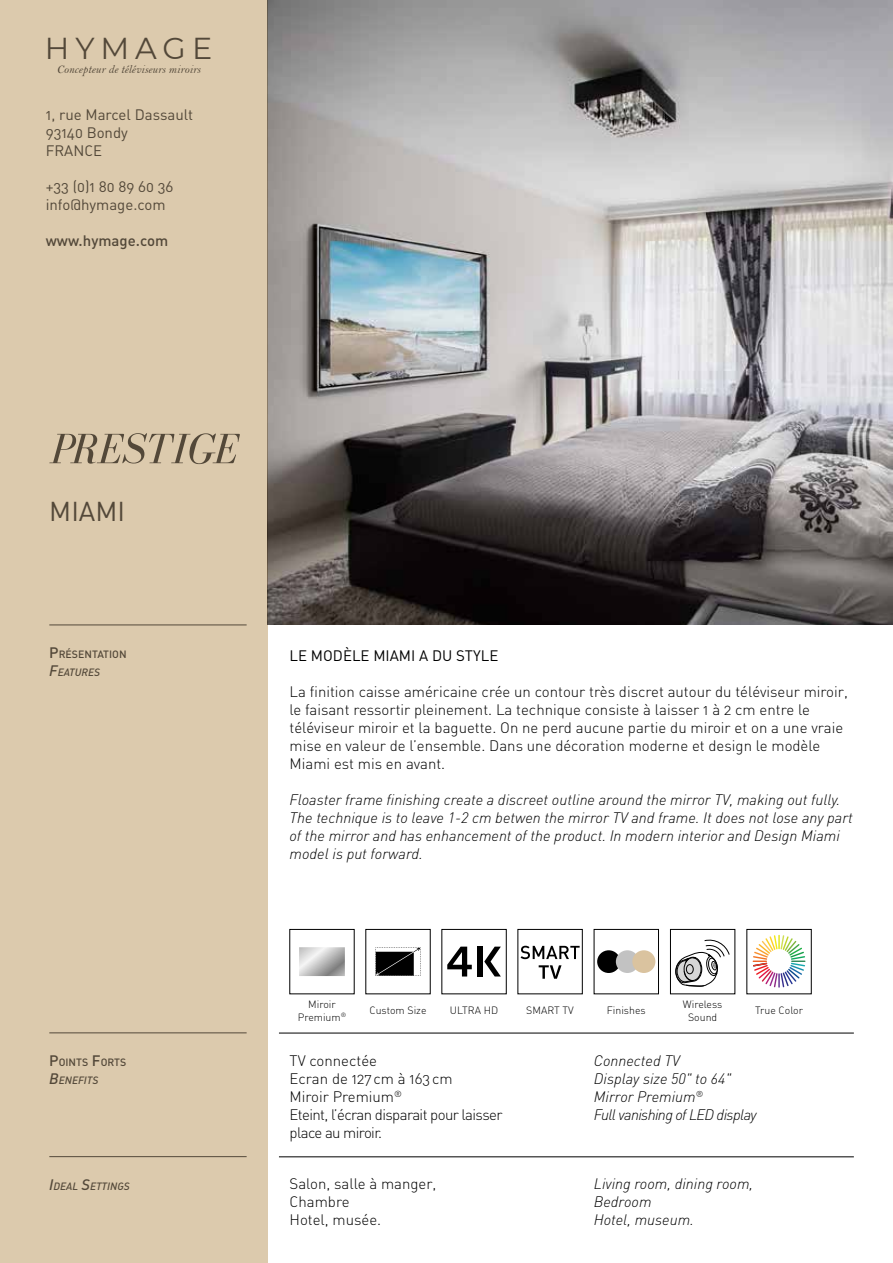
<style>
.page{position:relative;width:893px;height:1263px;background:#fff}
.page>*{position:absolute;margin:0;border:0;box-sizing:border-box;transform-origin:0 0}
.t1{font:30.15px "Montserrat";letter-spacing:.2em;color:#534839}
.t2{font:27px "DIN Regular Alternate";color:#534839}
.t3{font:italic 300 15px/18px "DIN";color:#000}
.t4{font:15px/18px "DIN Light Alternate";color:#000}
.t5{font:15px/18px "DIN Light Alternate";letter-spacing:-.04em;color:#000}
.t6{font:15px/18px "DIN Regular Alternate";color:#534839}
.t7{font:15px "DIN Regular Alternate";color:#000}
.t8{font:15px "DIN Medium Alternate";color:#534839}
.t9{font:11.7px "Bell MT Italic";letter-spacing:.005em;color:#534839}
.t10{font:10.5px/12.6px "DIN Light Alternate";color:#000;text-align:center}
.t11{font:10.5px "DIN Medium Italic Alt";color:#534839}
.t12{font:10.5px "DIN Medium Alternate";color:#534839}
.s1{font-size:15px}
</style>
<div class="page">
<img style="left:268px;top:0;width:625px;height:624px">
<div style="left:0;top:0;width:268px;height:1263px;background:#dccaad"></div>
<svg style="left:49px;top:433px;width:191px;height:31px"></svg>
<hr style="left:279px;top:1156px;width:575px;height:1px;background:#000">
<hr style="left:279px;top:1033px;width:575px;height:1px;background:#000">
<hr style="left:49px;top:1032px;width:198px;height:1px;background:#534839">
<hr style="left:49px;top:1156px;width:198px;height:1px;background:#534839">
<hr style="left:49px;top:624px;width:198px;height:1px;background:#534839">
<div style="left:478px;top:947px;width:5px;height:30px;background:#000"></div>
<svg style="left:484px;top:947px;width:17px;height:29px"></svg>
<svg style="left:447px;top:947px;width:25px;height:29px"></svg>
<svg style="left:299px;top:947px;width:46px;height:29px"></svg>
<svg style="left:376px;top:947px;width:45px;height:29px"></svg>
<svg style="left:521px;top:946px;width:59px;height:13px"></svg>
<svg style="left:539px;top:965px;width:22px;height:14px"></svg>
<svg style="left:675px;top:939px;width:55px;height:47px"></svg>
<div style="left:594px;top:929px;width:65px;height:65px;border:1px solid #000"></div>
<div style="left:670px;top:929px;width:65px;height:65px;border:1px solid #000"></div>
<div style="left:597px;top:950px;width:23px;height:23px;background:#000;border-radius:50%"></div>
<div style="left:616px;top:950px;width:23px;height:23px;background:#c2c2c2;border-radius:50%"></div>
<div style="left:632px;top:950px;width:23px;height:23px;background:#dac39f;border-radius:50%"></div>
<img style="left:753px;top:935px;width:52px;height:53px">
<h1 class="t1" style="left:45px;top:27px;width:169px">HYMAGE</h1>
<p class="t9" style="left:57px;top:62px;width:145px">Concepteur de téléviseurs miroirs</p>
<p class="t6" style="left:46px;top:105px;width:149px">1, rue Marcel Dassault<br>93140 Bondy<br>FRANCE</p>
<p class="t6" style="left:46px;top:177px;width:129px">+33 (0)1 80 89 60 36 info@hymage.com</p>
<p class="t8" style="left:46px;top:231px;width:124px">www.hymage.com</p>
<h2 class="t2" style="left:49px;top:494px;width:77px">MIAMI</h2>
<p class="t12" style="left:49px;top:647px;width:79px"><span class="s1">P</span>RÉSENTATION</p>
<p class="t11" style="left:49px;top:665px;width:52px"><span class="s1">F</span>EATURES</p>
<p class="t7" style="left:290px;top:646px;width:210px">LE MODÈLE MIAMI A DU STYLE</p>
<p class="t4" style="left:290px;top:683px;width:560px">La finition caisse américaine crée un contour très discret autour du téléviseur miroir, le faisant ressortir pleinement. La technique consiste à laisser 1 à 2 cm entre le téléviseur miroir et la baguette. On ne perd aucune partie du miroir et on a une vraie mise en valeur de l’ensemble. Dans une décoration moderne et design le modèle Miami est mis en avant.</p>
<p class="t3" style="left:290px;top:791px;width:565px">Floaster frame finishing create a discreet outline around the mirror TV, making out fully.<br>The technique is to leave 1-2 cm betwen the mirror TV and frame. It does not lose any part of the mirror and has enhancement of the product. In modern interior and Design Miami model is put forward.</p>
<p class="t10" style="left:298px;top:998px;width:50px">Miroir<br>Premium<sup>®</sup></p>
<p class="t10" style="left:370px;top:1004px;width:58px">Custom Size</p>
<p class="t10" style="left:450px;top:1004px;width:50px">ULTRA HD</p>
<p class="t10" style="left:526px;top:1004px;width:49px">SMART TV</p>
<p class="t10" style="left:607px;top:1004px;width:40px">Finishes</p>
<p class="t10" style="left:683px;top:998px;width:41px">Wireless<br>Sound</p>
<p class="t10" style="left:755px;top:1004px;width:49px">True Color</p>
<p class="t12" style="left:49px;top:1056px;width:79px"><span class="s1">P</span>OINTS <span class="s1">F</span>ORTS</p>
<p class="t11" style="left:49px;top:1074px;width:50px"><span class="s1">B</span>ENEFITS</p>
<p class="t5" style="left:290px;top:1051px;width:214px">TV connectée<br>Ecran de 127 cm à 163cm<br>Miroir Premium<sup>®<br></sup>Eteint, l’écran disparait pour laisser place au miroir.</p>
<p class="t3" style="left:594px;top:1051px;width:164px">Connected TV<br>Display size 50" to 64"<br>Mirror Premium<sup>®<br></sup>Full vanishing of LED display</p>
<p class="t11" style="left:49px;top:1179px;width:82px"><span class="s1">I</span>DEAL <span class="s1">S</span>ETTINGS</p>
<p class="t4" style="left:290px;top:1175px;width:148px">Salon, salle à manger,<br>Chambre<br>Hotel, musée.</p>
<p class="t3" style="left:594px;top:1175px;width:161px">Living room, dining room,<br>Bedroom<br>Hotel, museum.</p>
</div>
